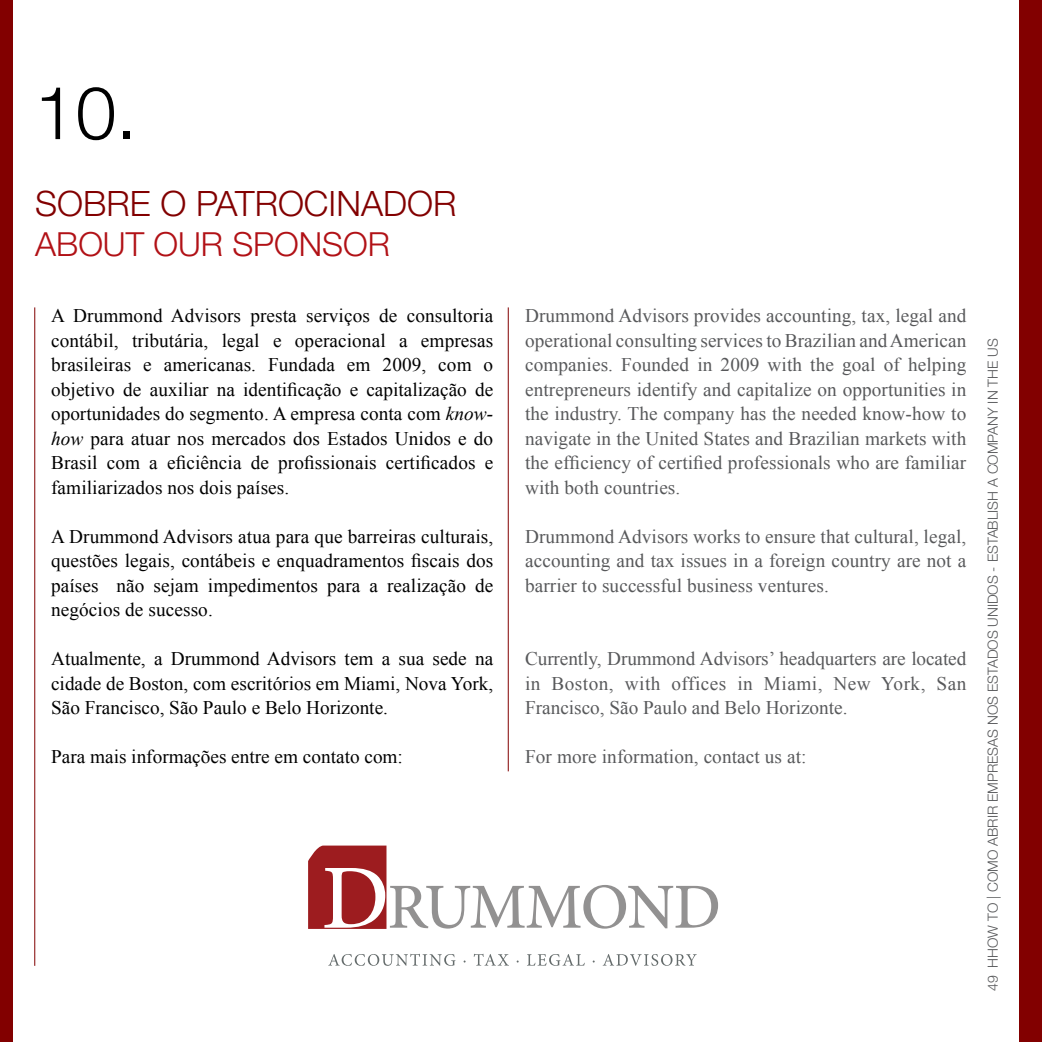
<style>
.page{position:relative;width:1042px;height:1042px;background:#fff}
.page>*{position:absolute;margin:0;border:0;box-sizing:border-box;transform-origin:0 0}
.t1{font:300 73.5px "Helvetica Neue LT Std";color:#000}
.t2{font:300 35px "Helvetica Neue LT Std";color:#820000}
.t3{font:300 33.25px "Helvetica Neue LT Std";color:#b11116}
.t4{font:19.25px/24.5px "Times New Roman";letter-spacing:.005em;color:#000;text-align:justify}
.t5{font:19.25px/24.5px "Times New Roman";letter-spacing:.005em;color:#58595b;text-align:justify}
.t6{font:300 14px "Helvetica Neue LT Std";color:#58595b}
.s1{font-style:italic}
</style>
<div class="page">
<div style="left:1019px;top:0;width:23px;height:1042px;background:#820000"></div>
<div style="left:0;top:0;width:12px;height:1042px;background:#820000"></div>
<hr style="left:34px;top:307px;width:1px;height:659px;background:#820000">
<hr style="left:508px;top:307px;width:1px;height:464px;background:#820000">
<svg style="left:308px;top:845px;width:410px;height:84px"></svg>
<svg style="left:328px;top:954px;width:127px;height:12px"></svg>
<svg style="left:474px;top:954px;width:35px;height:11px"></svg>
<svg style="left:527px;top:954px;width:58px;height:12px"></svg>
<svg style="left:603px;top:954px;width:94px;height:12px"></svg>
<h1 class="t1" style="left:35px;top:68px;width:104px">10.</h1>
<h2 class="t2" style="left:35px;top:182px;width:423px">SOBRE O PATROCINADOR</h2>
<h3 class="t3" style="left:35px;top:223px;width:356px">ABOUT OUR SPONSOR</h3>
<p class="t4" style="left:51px;top:303px;width:444px">A Drummond Advisors presta serviços de consultoria contábil, tributária, legal e operacional a empresas brasileiras e americanas. Fundada em 2009, com o objetivo de auxiliar na identificação e capitalização de oportunidades do segmento. A empresa conta com <span class="s1">know&shy;how</span> para atuar nos mercados dos Estados Unidos e do Brasil com a eficiência de profissionais certificados e familiarizados nos dois países.</p>
<p class="t4" style="left:51px;top:523px;width:444px">A Drummond Advisors atua para que barreiras culturais, questões legais, contábeis e enquadramentos fiscais dos países não sejam impedimentos para a realização de negócios de sucesso.</p>
<p class="t4" style="left:51px;top:646px;width:444px">Atualmente, a Drummond Advisors tem a sua sede na cidade de Boston, com escritórios em Miami, Nova York, São Francisco, São Paulo e Belo Horizonte.</p>
<p class="t4" style="left:51px;top:744px;width:353px">Para mais informações entre em contato com:</p>
<p class="t5" style="left:525px;top:303px;width:443px">Drummond Advisors provides accounting, tax, legal and operational consulting services to Brazilian and American companies. Founded in 2009 with the goal of helping entrepreneurs identify and capitalize on opportunities in the industry. The company has the needed know-how to navigate in the United States and Brazilian markets with the efficiency of certified professionals who are familiar with both countries.</p>
<p class="t5" style="left:525px;top:524px;width:443px">Drummond Advisors works to ensure that cultural, legal, accounting and tax issues in a foreign country are not a barrier to successful business ventures.</p>
<p class="t5" style="left:525px;top:646px;width:443px">Currently, Drummond Advisors’ headquarters are located in Boston, with offices in Miami, New York, San Francisco, São Paulo and Belo Horizonte.</p>
<p class="t5" style="left:525px;top:744px;width:283px">For more information, contact us at:</p>
<p class="t6" style="left:984px;top:991px;width:654px;rotate:-90deg">49 HHOW TO | COMO ABRIR EMPRESAS NOS ESTADOS UNIDOS - ESTABLISH A COMPANY IN THE US</p>
</div>
